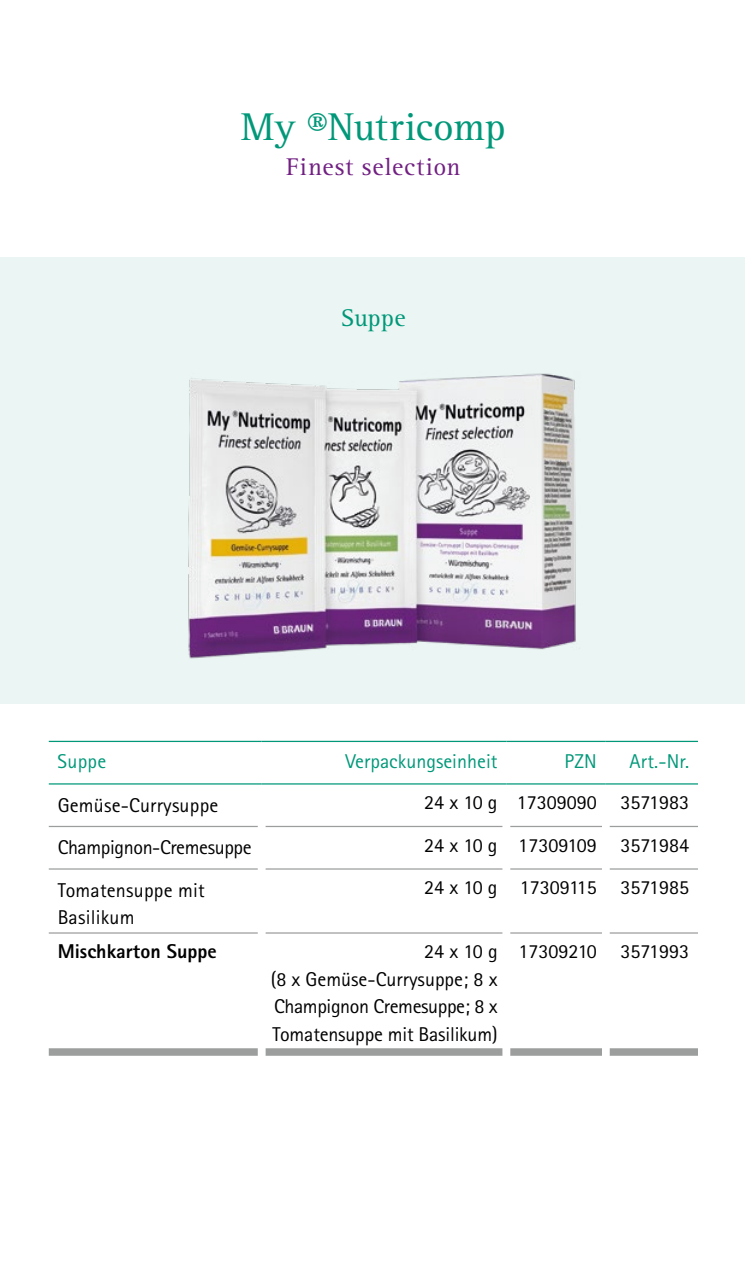
<style>
.page{position:relative;width:745px;height:1276px;background:#fff}
.page>*{position:absolute;margin:0;border:0;box-sizing:border-box;transform-origin:0 0}
.t1{font:40px "Rotis Serif";color:#009879}
.t2{font:25px "Rotis Serif";letter-spacing:.04em;color:#712082}
.t3{font:25px "Rotis Serif";letter-spacing:.005em;color:#009879}
.t4{font:20px/27.5px "Rotis Sans Serif Pro";color:#000}
.t5{font:20px "Rotis Sans Serif Pro";color:#009879}
.t6{font:20px "Rotis Sans Serif Pro";letter-spacing:-.02em;color:#000}
.t7{font:800 20px "Rotis Sans Serif Pro";color:#000}
</style>
<div class="page">
<div style="left:0;top:257px;width:744px;height:446px;background:#ebf5f3"></div>
<img style="left:188px;top:373px;width:388px;height:286px">
<hr style="left:49px;top:826px;width:209px;height:1px;background:#9c9d9d">
<hr style="left:265px;top:826px;width:237px;height:1px;background:#9c9d9d">
<hr style="left:510px;top:826px;width:91px;height:1px;background:#9c9d9d">
<hr style="left:609px;top:826px;width:88px;height:1px;background:#9c9d9d">
<hr style="left:49px;top:868px;width:209px;height:1px;background:#9c9d9d">
<hr style="left:265px;top:868px;width:237px;height:1px;background:#9c9d9d">
<hr style="left:510px;top:868px;width:91px;height:1px;background:#9c9d9d">
<hr style="left:609px;top:868px;width:88px;height:1px;background:#9c9d9d">
<hr style="left:49px;top:932px;width:209px;height:1px;background:#9c9d9d">
<hr style="left:265px;top:932px;width:237px;height:1px;background:#9c9d9d">
<hr style="left:510px;top:932px;width:91px;height:1px;background:#9c9d9d">
<hr style="left:609px;top:932px;width:88px;height:1px;background:#9c9d9d">
<div style="left:49px;top:1048px;width:209px;height:7px;background:#9c9d9d"></div>
<div style="left:265px;top:1048px;width:237px;height:7px;background:#9c9d9d"></div>
<div style="left:510px;top:1048px;width:91px;height:7px;background:#9c9d9d"></div>
<div style="left:609px;top:1048px;width:88px;height:7px;background:#9c9d9d"></div>
<hr style="left:49px;top:741px;width:212px;height:1px;background:#009879">
<hr style="left:261px;top:741px;width:245px;height:1px;background:#009879">
<hr style="left:506px;top:741px;width:99px;height:1px;background:#009879">
<hr style="left:605px;top:741px;width:92px;height:1px;background:#009879">
<hr style="left:49px;top:783px;width:212px;height:1px;background:#009879">
<hr style="left:261px;top:783px;width:245px;height:1px;background:#009879">
<hr style="left:506px;top:783px;width:99px;height:1px;background:#009879">
<hr style="left:605px;top:783px;width:92px;height:1px;background:#009879">
<h1 class="t1" style="left:241px;top:104px;width:266px">My ®Nutricomp</h1>
<p class="t2" style="left:286px;top:153px;width:176px">Finest selection</p>
<p class="t3" style="left:341px;top:304px;width:66px">Suppe</p>
<p class="t5" style="left:58px;top:749px;width:50px">Suppe</p>
<p class="t5" style="left:345px;top:749px;width:153px">Verpackungseinheit</p>
<p class="t5" style="left:564px;top:749px;width:34px">PZN</p>
<p class="t5" style="left:629px;top:749px;width:61px">Art.-Nr.</p>
<p class="t4" style="left:58px;top:791px;width:162px">Gemüse-Currysuppe</p>
<p class="t4" style="left:424px;top:788px;width:266px">24 x 10 g 17309090 3571983</p>
<p class="t6" style="left:58px;top:835px;width:195px">Champignon-Cremesuppe</p>
<p class="t4" style="left:424px;top:831px;width:266px">24 x 10 g 17309109 3571984</p>
<p class="t4" style="left:58px;top:876px;width:149px">Tomatensuppe mit<br>Basilikum</p>
<p class="t4" style="left:424px;top:874px;width:266px">24 x 10 g 17309115 3571985</p>
<p class="t7" style="left:58px;top:938px;width:160px">Mischkarton Suppe</p>
<p class="t4" style="left:270px;top:938px;width:228px;text-align:justify;text-indent:153px">24 x 10 g (8 x Gemüse-Currysuppe; 8 x Champignon Cremesuppe; 8 x Tomatensuppe mit Basilikum)</p>
<p class="t4" style="left:518px;top:938px;width:172px">17309210 3571993</p>
</div>
